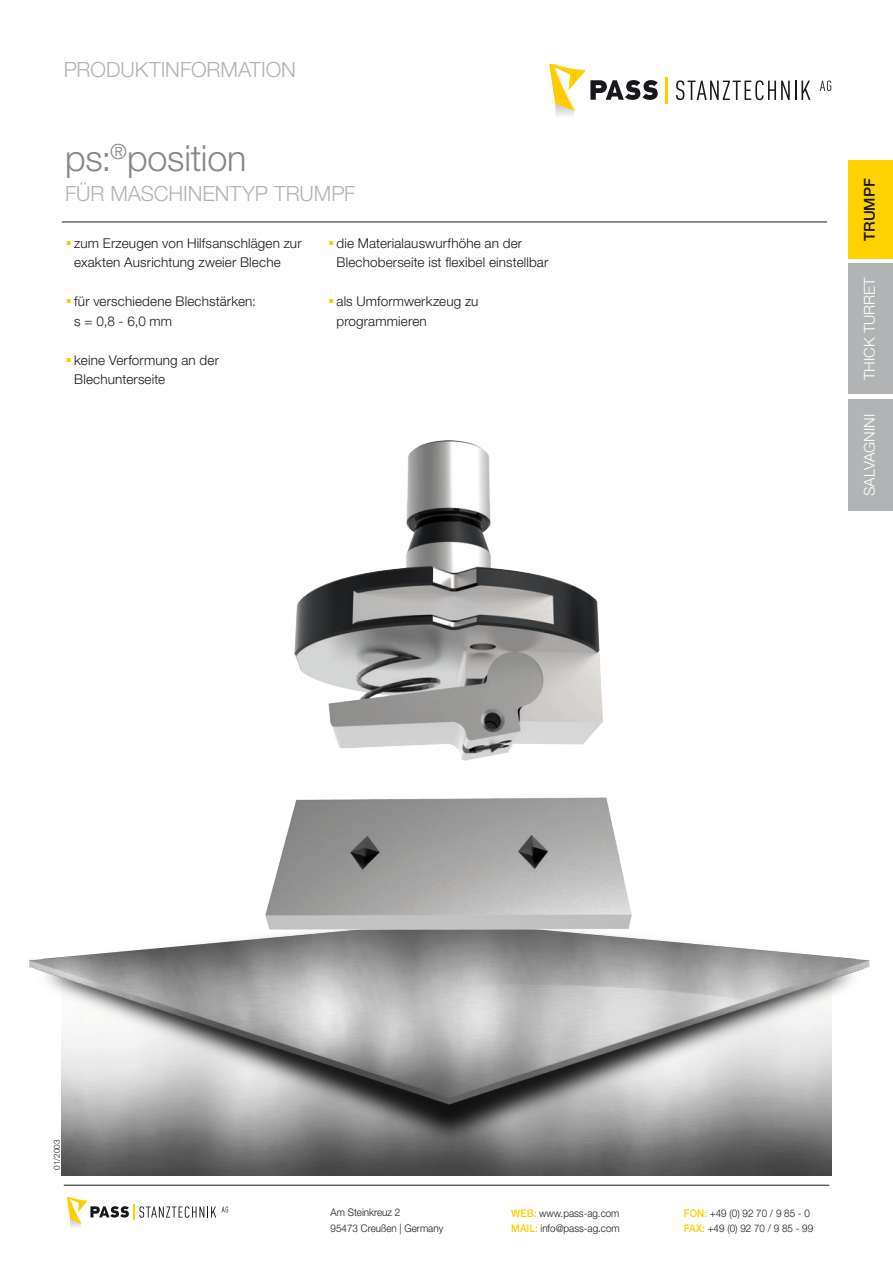
<style>
.page{position:relative;width:893px;height:1263px;background:#fff}
.page>*{position:absolute;margin:0;border:0;box-sizing:border-box;transform-origin:0 0}
.t1{font:300 36px "Helvetica Neue LT Std";letter-spacing:-.005em;color:#87888a}
.t2{font:300 21px "Helvetica Neue LT Std";color:#b1b3b4}
.t3{font:300 15px "Helvetica Neue LT Std";color:#fff}
.t4{font:500 15px "Helvetica Neue LT Std";color:#1a171c}
.t5{font:300 13.5px/19.5px "Helvetica Neue LT Std";letter-spacing:.01em;color:#1a171c}
.t6{font:300 10.5px/15px "Helvetica Neue LT Std";color:#1a171c;scale:.94 1}
.t7{font:300 8.25px "Helvetica Neue LT Std";color:#1a171c}
.s1{font-weight:500;color:#fc0}
</style>
<div class="page">
<div style="left:848px;top:161px;width:45px;height:98px;background:#ffd100"></div>
<div style="left:848px;top:264px;width:45px;height:130px;background:#b1b3b4"></div>
<div style="left:848px;top:399px;width:45px;height:111px;background:#b1b3b4"></div>
<svg style="left:222px;top:1206px;width:6px;height:6px"></svg>
<svg style="left:67px;top:1197px;width:149px;height:30px"></svg>
<svg style="left:676px;top:80px;width:134px;height:20px"></svg>
<svg style="left:820px;top:81px;width:11px;height:10px"></svg>
<svg style="left:549px;top:64px;width:109px;height:47px"></svg>
<hr style="left:665px;top:77px;width:2px;height:27px;background:#fc0">
<hr style="left:64px;top:1185px;width:765px;height:1px;background:#1a171c">
<img style="left:62px;top:1166px;width:769px;height:9px">
<img style="left:29px;top:760px;width:841px;height:406px">
<img style="left:294px;top:441px;width:309px;height:319px">
<img style="left:266px;top:797px;width:365px;height:132px">
<hr style="left:62px;top:222px;width:765px;height:1px;background:#1a171c">
<h2 class="t2" style="left:64px;top:56px;width:234px">PRODUKTINFORMATION</h2>
<h1 class="t1" style="left:65px;top:136px;width:183px">ps:<sup>®</sup>position</h1>
<h2 class="t2" style="left:65px;top:181px;width:292px">FÜR MASCHINENTYP TRUMPF</h2>
<p class="t5" style="left:74px;top:233px;width:229px">zum Erzeugen von Hilfsanschlägen zur exakten Ausrichtung zweier Bleche</p>
<p class="t5" style="left:74px;top:291px;width:183px">für verschiedene Blechstärken: s = 0,8 - 6,0 mm</p>
<p class="t5" style="left:74px;top:350px;width:146px">keine Verformung an der<br>Blechunterseite</p>
<p class="t5" style="left:336px;top:233px;width:213px">die Materialauswurfhöhe an der<br>Blechoberseite ist flexibel einstellbar</p>
<p class="t5" style="left:336px;top:291px;width:144px">als Umformwerkzeug zu programmieren</p>
<p class="t4" style="left:860px;top:241px;width:64px;rotate:-90deg">TRUMPF</p>
<p class="t3" style="left:860px;top:380px;width:104px;rotate:-90deg">THICK TURRET</p>
<p class="t3" style="left:860px;top:496px;width:83px;rotate:-90deg">SALVAGNINI</p>
<p class="t7" style="left:52px;top:1170px;width:32px;rotate:-90deg">01/2003</p>
<p class="t6" style="left:331px;top:1205px;width:121px">Am Steinkreuz 2<br>95473 Creußen | Germany</p>
<p class="t6" style="left:511px;top:1205px;width:117px"><span class="s1">WEB:</span> www.pass-ag.com<br><span class="s1">MAIL:</span> info@pass-ag.com</p>
<p class="t6" style="left:684px;top:1205px;width:139px"><span class="s1">FON:</span> +49 (0) 92 70 / 9 85 - 0<br><span class="s1">FAX:</span> +49 (0) 92 70 / 9 85 - 99</p>
</div>
